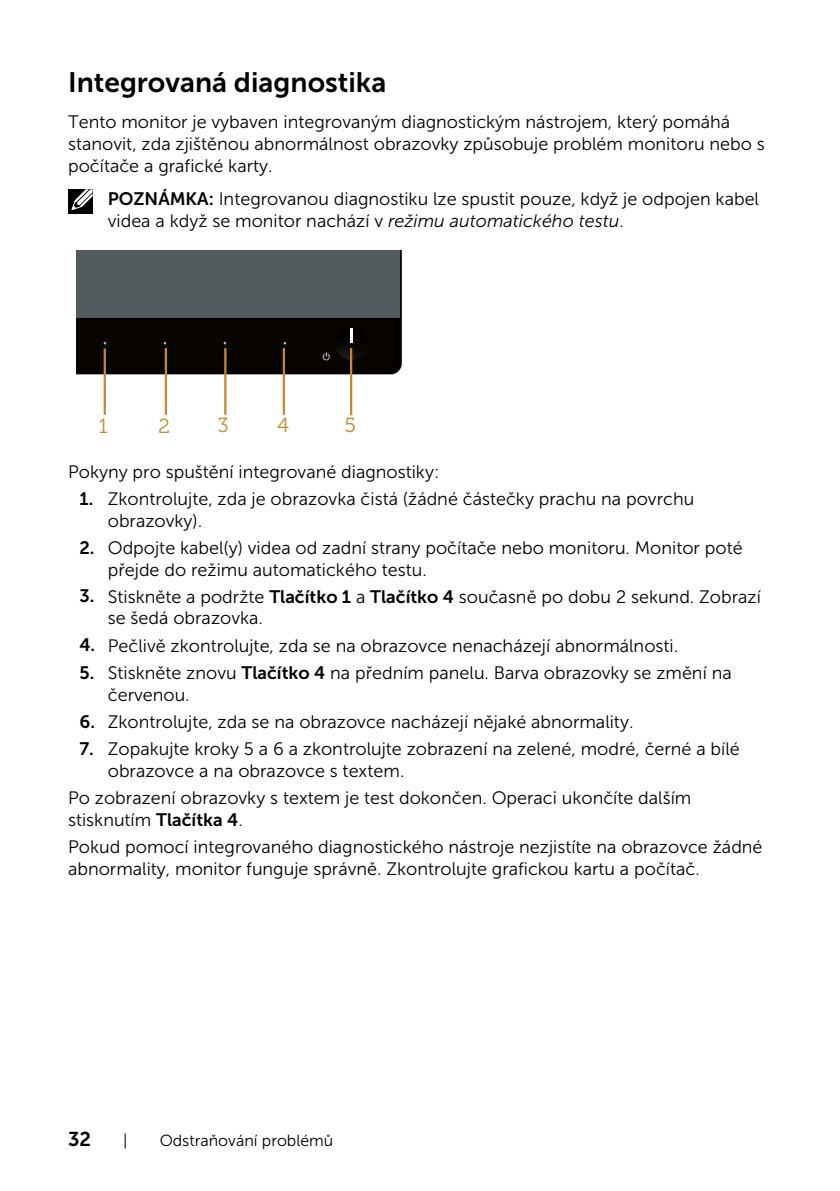
<style>
.page{position:relative;width:840px;height:1191px;background:#fff}
.page>*{position:absolute;margin:0;border:0;box-sizing:border-box;transform-origin:0 0}
.t1{font:28px "Museo Sans For Dell 700";color:#000}
.t2{font:20.4px "Museo For Dell 300";color:#c7882f}
.t3{font:20px "Museo Sans For Dell 700";color:#000}
.t4{font:18px/21.6px "Museo Sans For Dell 300";color:#000}
.t5{font:16px "Museo Sans For Dell 300";color:#000}
.s1{font-family:"Museo Sans For Dell 700"}
.s2{font-style:italic}
</style>
<div class="page">
<div style="left:68px;top:189px;width:24px;height:25px;background:#000"></div>
<svg style="left:71px;top:189px;width:22px;height:22px"></svg>
<img style="left:77px;top:250px;width:325px;height:134px">
<div style="left:77px;top:250px;width:322px;height:67px;background:#515a5c"></div>
<hr style="left:104px;top:348px;width:2px;height:67px;background:#c7882f">
<hr style="left:350px;top:348px;width:2px;height:67px;background:#c7882f">
<hr style="left:165px;top:348px;width:2px;height:67px;background:#c7882f">
<hr style="left:224px;top:348px;width:2px;height:67px;background:#c7882f">
<hr style="left:282px;top:348px;width:3px;height:67px;background:#c7882f">
<hr style="left:350px;top:328px;width:3px;height:15px;background:#fff">
<h1 class="t1" style="left:68px;top:67px;width:319px">Integrovaná diagnostika</h1>
<p class="t4" style="left:68px;top:111px;width:697px">Tento monitor je vybaven integrovaným diagnostickým nástrojem, který pomáhá stanovit, zda zjištěnou abnormálnost obrazovky způsobuje problém monitoru nebo s počítače a grafické karty.</p>
<p class="t4" style="left:108px;top:188px;width:652px"><span class="s1">POZNÁMKA:</span> Integrovanou diagnostiku lze spustit pouze, když je odpojen kabel videa a když se monitor nachází v <span class="s2">režimu automatického testu</span>.</p>
<p class="t2" style="left:98px;top:414px;width:11px">1</p>
<p class="t2" style="left:158px;top:414px;width:13px">2</p>
<p class="t2" style="left:217px;top:414px;width:12px">3</p>
<p class="t2" style="left:277px;top:414px;width:13px">4</p>
<p class="t2" style="left:344px;top:414px;width:13px">5</p>
<p class="t4" style="left:68px;top:461px;width:372px">Pokyny pro spuštění integrované diagnostiky:</p>
<p class="t4" style="left:108px;top:488px;width:587px;text-indent:-28px"><span class="s1">1.</span> Zkontrolujte, zda je obrazovka čistá (žádné částečky prachu na povrchu obrazovky).</p>
<p class="t4" style="left:108px;top:537px;width:636px;text-indent:-28px"><span class="s1">2.</span> Odpojte kabel(y) videa od zadní strany počítače nebo monitoru. Monitor poté přejde do režimu automatického testu.</p>
<p class="t4" style="left:108px;top:586px;width:654px;text-indent:-28px"><span class="s1">3.</span> Stiskněte a podržte <span class="s1">Tlačítko 1</span> a <span class="s1">Tlačítko 4</span> současně po dobu 2 sekund. Zobrazí se šedá obrazovka.</p>
<p class="t4" style="left:79px;top:635px;width:600px"><span class="s1">4.</span> Pečlivě zkontrolujte, zda se na obrazovce nenacházejí abnormálnosti.</p>
<p class="t4" style="left:108px;top:662px;width:625px;text-indent:-28px"><span class="s1">5.</span> Stiskněte znovu <span class="s1">Tlačítko 4</span> na předním panelu. Barva obrazovky se změní na červenou.</p>
<p class="t4" style="left:79px;top:711px;width:555px"><span class="s1">6.</span> Zkontrolujte, zda se na obrazovce nacházejí nějaké abnormality.</p>
<p class="t4" style="left:108px;top:738px;width:633px;text-indent:-28px"><span class="s1">7.</span> Zopakujte kroky 5 a 6 a zkontrolujte zobrazení na zelené, modré, černé a bílé obrazovce a na obrazovce s textem.</p>
<p class="t4" style="left:68px;top:787px;width:624px">Po zobrazení obrazovky s textem je test dokončen. Operaci ukončíte dalším stisknutím <span class="s1">Tlačítka 4</span>.</p>
<p class="t4" style="left:68px;top:836px;width:695px">Pokud pomocí integrovaného diagnostického nástroje nezjistíte na obrazovce žádné abnormality, monitor funguje správně. Zkontrolujte grafickou kartu a počítač.</p>
<p class="t3" style="left:68px;top:1127px;width:25px">32</p>
<p class="t5" style="left:123px;top:1131px;width:6px">|</p>
<p class="t5" style="left:160px;top:1131px;width:175px">Odstraňování problémů</p>
</div>
